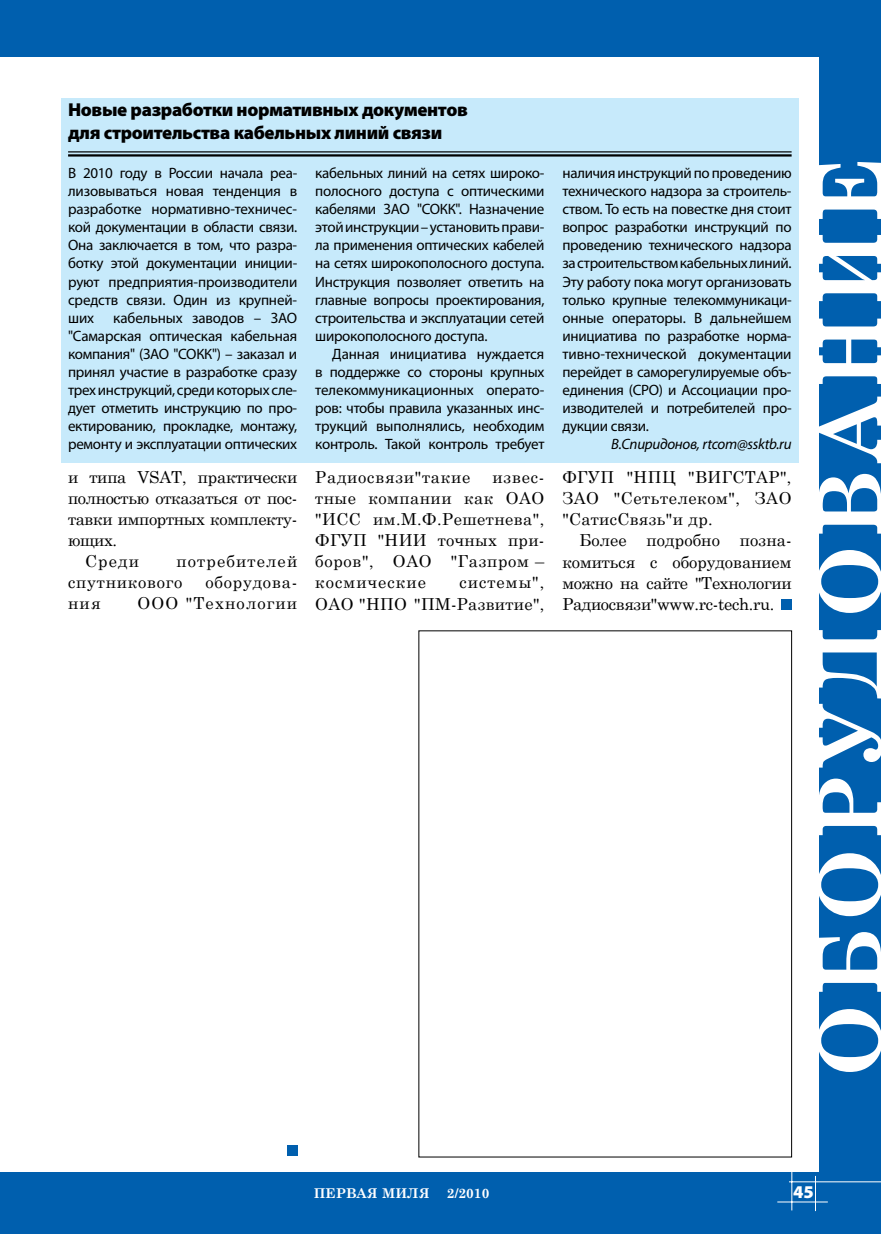
<style>
.page{position:relative;width:881px;height:1234px;background:#fff}
.page>*{position:absolute;margin:0;border:0;box-sizing:border-box;transform-origin:0 0}
.t1{font:700 86.4px "Century Schoolbook";letter-spacing:.1em;color:#fff}
.t2{font:900 18.75px/22.5px "Myriad Pro";letter-spacing:-.02em;color:#000}
.t3{font:900 18px "Myriad Pro";color:#fff}
.t4{font:16.5px/21px "Century Schoolbook";letter-spacing:.02em;color:#000;text-align:justify}
.t5{font:16.5px "Century Schoolbook";letter-spacing:-.02em;color:#000}
.t6{font:16.5px/21px "Century Schoolbook";letter-spacing:.06em;color:#000}
.t7{font:16.5px "Century Schoolbook";letter-spacing:-.01em;color:#000}
.t8{font:16.5px "Century Schoolbook";letter-spacing:.045em;color:#000}
.t9{font:16.5px "Century Schoolbook";letter-spacing:.07em;color:#000}
.t10{font:16.5px "Century Schoolbook";letter-spacing:.05em;color:#000}
.t11{font:15px/18px "Myriad Pro";letter-spacing:-.02em;color:#000;text-align:justify}
.t12{font:italic 15px "Myriad Pro";letter-spacing:-.02em;color:#000}
.t13{font:700 13.5px "Century Schoolbook";color:#fff}
</style>
<div class="page">
<div style="left:0;top:0;width:880px;height:57px;background:#005fae"></div>
<div style="left:819px;top:0;width:61px;height:1233px;background:#005fae"></div>
<div style="left:0;top:1172px;width:880px;height:61px;background:#005fae"></div>
<hr style="left:777px;top:1201px;width:50px;height:1px;background:#fff">
<hr style="left:791px;top:1171px;width:1px;height:39px;background:#fff">
<hr style="left:814px;top:1175px;width:1px;height:35px;background:#fff">
<hr style="left:788px;top:1181px;width:92px;height:1px;background:#fff">
<div style="left:61px;top:98px;width:737px;height:364px;background:#c7eafb"></div>
<hr style="left:68px;top:151px;width:723px;height:1px;background:#000">
<hr style="left:68px;top:154px;width:723px;height:2px;background:#000">
<div style="left:287px;top:1145px;width:10px;height:10px;background:#005fae"></div>
<div style="left:781px;top:599px;width:10px;height:10px;background:#005fae"></div>
<p class="t2" style="left:68px;top:99px;width:401px">Новые разработки нормативных документов для строительства кабельных линий связи</p>
<p class="t11" style="left:68px;top:164px;width:231px">В 2010 году в России начала реа&shy;лизовываться новая тенденция в разработке нормативно-техничес&shy;кой документации в области связи.<br>Она заключается в том, что разра&shy;ботку этой документации иниции&shy;руют предприятия-производители средств связи. Один из крупней&shy;ших</p>
<p class="t11" style="left:68px;top:308px;width:231px;text-indent:45px">кабельных заводов – ЗАО "Самарская оптическая кабельная компания" (ЗАО "СОКК") – заказал и принял участие в разработке сразу трех инструкций, среди которых сле&shy;дует отметить инструкцию по про&shy;ектированию, прокладке, монтажу, ремонту и эксплуатации оптических</p>
<p class="t7" style="left:68px;top:463px;width:230px">и типа VSAT, практически</p>
<p class="t5" style="left:68px;top:484px;width:230px">полностью отказаться от пос-</p>
<p class="t5" style="left:68px;top:505px;width:230px">тавки импортных комплекту-</p>
<p class="t4" style="left:68px;top:528px;width:51px">ющих.</p>
<p class="t4" style="left:85px;top:549px;width:55px">Среди</p>
<p class="t6" style="left:68px;top:549px;width:230px;text-indent:108px">потребителей спутникового</p>
<p class="t10" style="left:205px;top:568px;width:93px">оборудова-</p>
<p class="t4" style="left:68px;top:591px;width:34px">ния</p>
<p class="t9" style="left:137px;top:589px;width:161px">ООО "Технологии</p>
<p class="t11" style="left:315px;top:164px;width:230px">кабельных линий на сетях широко&shy;полосного доступа с оптическими кабелями ЗАО "СОКК". Назначение этой инструкции – установить прави&shy;ла применения оптических кабелей на сетях широкополосного доступа.<br>Инструкция позволяет ответить на главные вопросы проектирования, строительства и эксплуатации сетей широкополосного доступа.</p>
<p class="t11" style="left:315px;top:344px;width:231px;text-indent:17px">Данная инициатива нуждается в поддержке со стороны крупных телекоммуникационных операто&shy;ров: чтобы правила указанных инс&shy;трукций выполнялись, необходим контроль. Такой контроль требует</p>
<p class="t8" style="left:315px;top:463px;width:157px">Радиосвязи"такие</p>
<p class="t4" style="left:315px;top:465px;width:230px;text-indent:177px">извес&shy;тные компании как ОАО "ИСС им.М.Ф.Решетнева", ФГУП "НИИ точных при&shy;боров", ОАО "Газпром – космические</p>
<p class="t4" style="left:315px;top:570px;width:230px;text-align:right">системы",<br>ОАО "НПО "ПМ-Развитие",</p>
<p class="t11" style="left:562px;top:164px;width:230px">наличия инструкций по проведению технического надзора за строитель&shy;ством. То есть на повестке дня стоит вопрос разработки инструкций по проведению технического надзора за строительством кабельных линий.<br>Эту работу пока могут организовать только крупные телекоммуникаци&shy;онные операторы. В дальнейшем инициатива по разработке норма&shy;тивно-технической документации перейдет в саморегулируемые объ&shy;единения (СРО) и Ассоциации про&shy;изводителей и потребителей про&shy;дукции связи.</p>
<p class="t12" style="left:611px;top:434px;width:182px">В.Спиридонов, rtcom@ssktb.ru</p>
<p class="t4" style="left:562px;top:465px;width:230px">ФГУП "НПЦ "ВИГСТАР", ЗАО "Сетьтелеком", ЗАО "СатисСвязь"и др.</p>
<p class="t4" style="left:562px;top:528px;width:230px;text-indent:17px">Более подробно позна&shy;комиться с оборудованием можно на сайте "Технологии Радиосвязи"www.rc-tech.ru.</p>
<h1 class="t1" style="left:782px;top:1075px;width:920px;rotate:-90deg">ОБОРУДОВАНИЕ</h1>
<p class="t13" style="left:314px;top:1181px;width:117px">ПЕРВАЯ МИЛЯ</p>
<p class="t13" style="left:446px;top:1181px;width:44px">2/2010</p>
<p class="t3" style="left:792px;top:1181px;width:22px">45</p>
</div>
